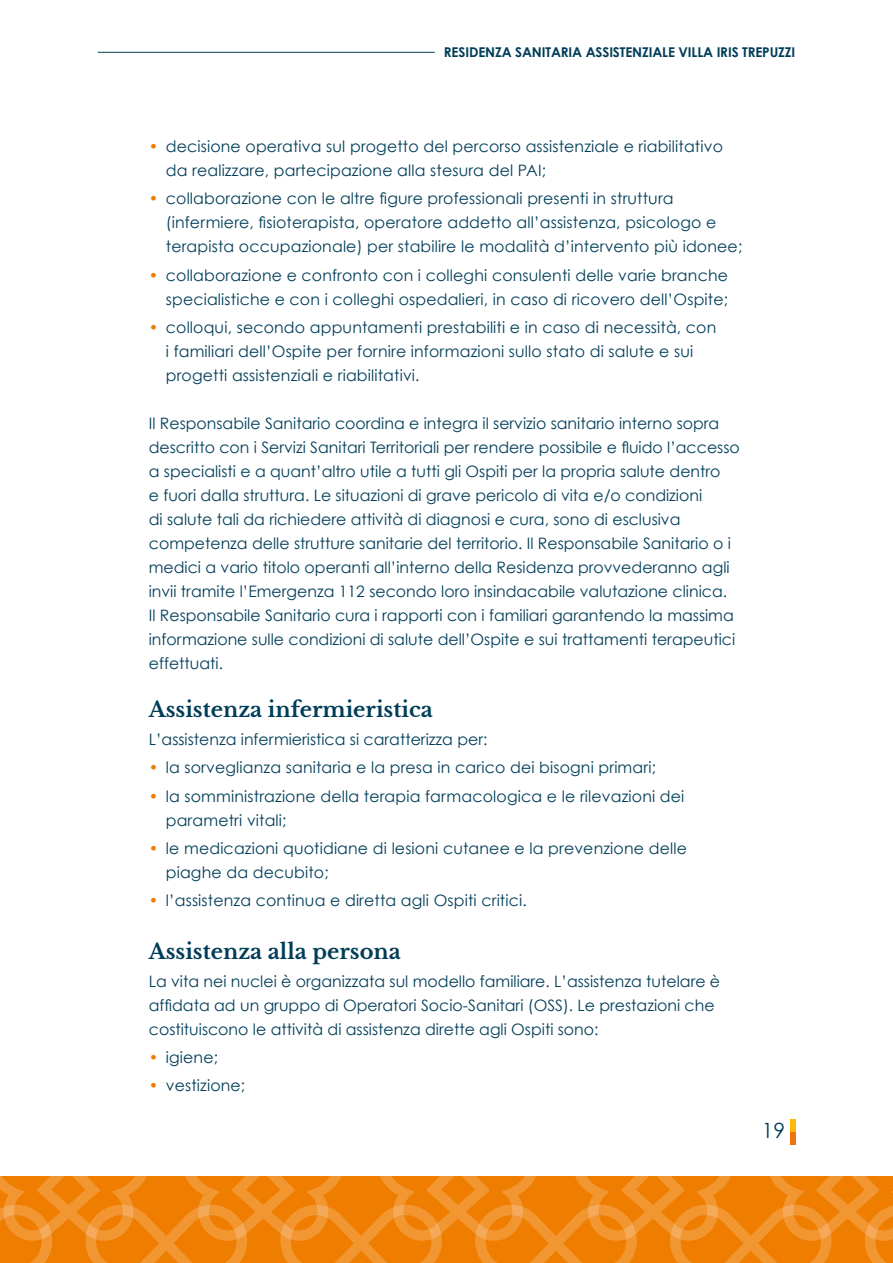
<style>
.page{position:relative;width:893px;height:1263px;background:#fff}
.page>*{position:absolute;margin:0;border:0;box-sizing:border-box;transform-origin:0 0}
.t1{font:700 21px "Libre Baskerville";color:#003d58}
.t2{font:21px "Century Gothic";color:#003d58}
.t3{font:15.75px/24px "Century Gothic";color:#003d58}
.t4{font:700 13.5px "Century Gothic";letter-spacing:-.01em;color:#003d58}
.s1{color:#ef7d00}
</style>
<div class="page">
<svg style="left:0;top:1176px;width:893px;height:87px;background:#f08714"></svg>
<hr style="left:98px;top:52px;width:337px;height:1px;background:#003d58">
<div style="left:790px;top:1132px;width:5px;height:12px;background:#ee740d"></div>
<div style="left:790px;top:1119px;width:5px;height:13px;background:#fbb908"></div>
<p class="t4" style="left:444px;top:44px;width:353px">RESIDENZA SANITARIA ASSISTENZIALE VILLA IRIS TREPUZZI</p>
<p class="t3" style="left:166px;top:134px;width:559px;text-indent:-17px"><span class="s1">•</span> decisione operativa sul progetto del percorso assistenziale e riabilitativo da realizzare, partecipazione alla stesura del PAI;</p>
<p class="t3" style="left:166px;top:186px;width:578px;text-indent:-17px"><span class="s1">•</span> collaborazione con le altre figure professionali presenti in struttura (infermiere, fisioterapista, operatore addetto all’assistenza, psicologo e terapista occupazionale) per stabilire le modalità d’intervento più idonee;</p>
<p class="t3" style="left:149px;top:263px;width:581px;text-align:right"><span class="s1">•</span> collaborazione e confronto con i colleghi consulenti delle varie branche specialistiche e con i colleghi ospedalieri, in caso di ricovero dell’Ospite;</p>
<p class="t3" style="left:166px;top:315px;width:552px;text-indent:-17px"><span class="s1">•</span> colloqui, secondo appuntamenti prestabiliti e in caso di necessità, con i familiari dell’Ospite per fornire informazioni sullo stato di salute e sui progetti assistenziali e riabilitativi.</p>
<p class="t3" style="left:149px;top:411px;width:592px">Il Responsabile Sanitario coordina e integra il servizio sanitario interno sopra descritto con i Servizi Sanitari Territoriali per rendere possibile e fluido l’accesso a specialisti e a quant’altro utile a tutti gli Ospiti per la propria salute dentro<br>e fuori dalla struttura. Le situazioni di grave pericolo di vita e/o condizioni<br>di salute tali da richiedere attività di diagnosi e cura, sono di esclusiva competenza delle strutture sanitarie del territorio. Il Responsabile Sanitario o i medici a vario titolo operanti all’interno della Residenza provvederanno agli invii tramite l’Emergenza 112 secondo loro insindacabile valutazione clinica.<br>Il Responsabile Sanitario cura i rapporti con i familiari garantendo la massima informazione sulle condizioni di salute dell’Ospite e sui trattamenti terapeutici effettuati.</p>
<h1 class="t1" style="left:149px;top:697px;width:286px">Assistenza infermieristica</h1>
<p class="t3" style="left:149px;top:727px;width:340px">L’assistenza infermieristica si caratterizza per:</p>
<p class="t3" style="left:149px;top:755px;width:509px"><span class="s1">•</span> la sorveglianza sanitaria e la presa in carico dei bisogni primari;</p>
<p class="t3" style="left:166px;top:784px;width:520px;text-indent:-17px"><span class="s1">•</span> la somministrazione della terapia farmacologica e le rilevazioni dei parametri vitali;</p>
<p class="t3" style="left:166px;top:836px;width:523px;text-indent:-17px"><span class="s1">•</span> le medicazioni quotidiane di lesioni cutanee e la prevenzione delle piaghe da decubito;</p>
<p class="t3" style="left:149px;top:888px;width:379px"><span class="s1">•</span> l’assistenza continua e diretta agli Ospiti critici.</p>
<h1 class="t1" style="left:149px;top:938px;width:254px">Assistenza alla persona</h1>
<p class="t3" style="left:149px;top:969px;width:573px">La vita nei nuclei è organizzata sul modello familiare. L’assistenza tutelare è affidata ad un gruppo di Operatori Socio-Sanitari (OSS). Le prestazioni che costituiscono le attività di assistenza dirette agli Ospiti sono:</p>
<p class="t3" style="left:149px;top:1045px;width:71px"><span class="s1">•</span> igiene;</p>
<p class="t3" style="left:149px;top:1073px;width:98px"><span class="s1">•</span> vestizione;</p>
<h1 class="t2" style="left:762px;top:1118px;width:25px">19</h1>
</div>
